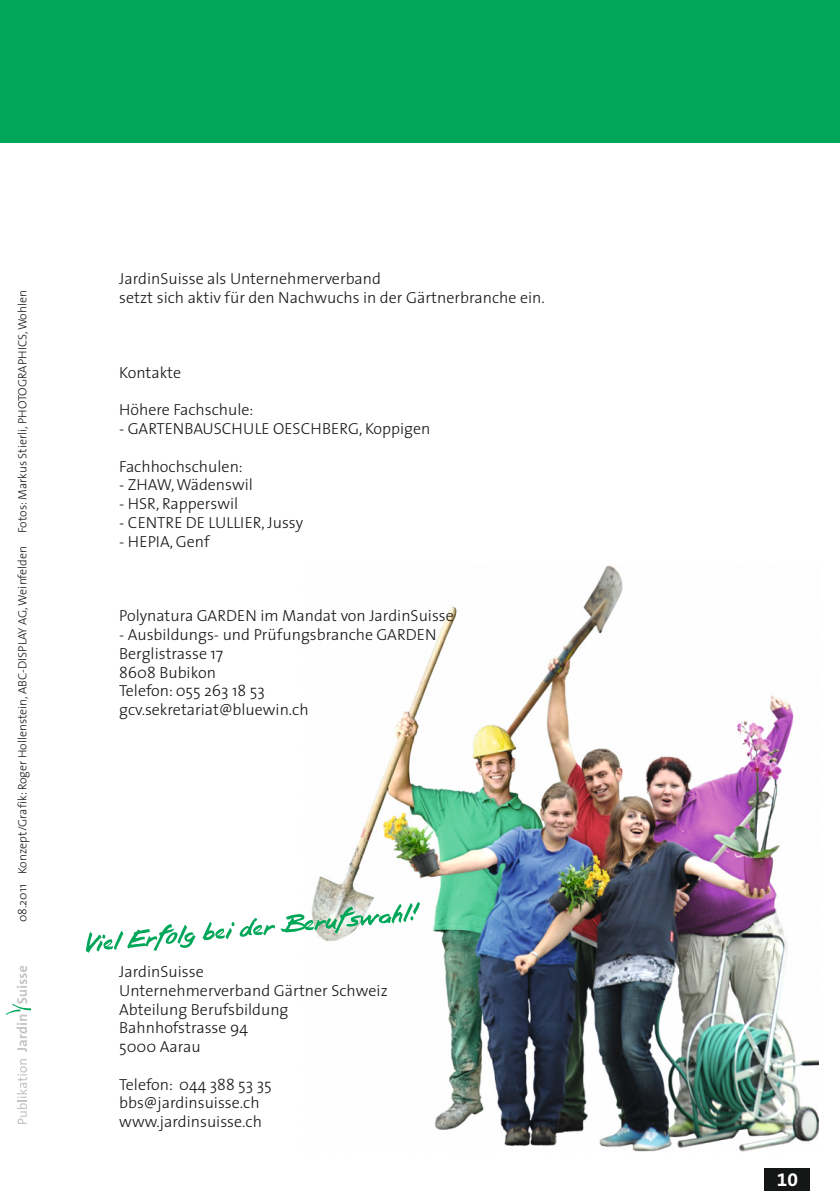
<style>
.page{position:relative;width:840px;height:1191px;background:#fff}
.page>*{position:absolute;margin:0;border:0;box-sizing:border-box;transform-origin:0 0}
.t1{font:700 19.2px "MCH The Sans";color:#fff}
.t2{font:300 16px/18.8px "The Sans";color:#151616}
.t3{font:300 12px "The Sans";color:#151616}
</style>
<div class="page">
<img style="left:313px;top:565px;width:505px;height:587px">
<div style="left:0;top:0;width:839px;height:142px;background:#00a759"></div>
<svg style="left:86px;top:902px;width:334px;height:50px"></svg>
<svg style="left:6px;top:966px;width:25px;height:85px"></svg>
<svg style="left:17px;top:1059px;width:10px;height:65px"></svg>
<div style="left:763px;top:1168px;width:46px;height:23px;background:#151616"></div>
<p class="t3" style="left:18px;top:922px;width:633px;rotate:-90deg">08.2011 Konzept/Grafik: Roger Hollenstein, ABC-DISPLAY AG,Weinfelden Fotos: Markus Stierli, PHOTOGRAPHICS,Wohlen</p>
<p class="t2" style="left:119px;top:272px;width:427px">JardinSuisse als Unternehmerverband<br>setzt sich aktiv für den Nachwuchs in der Gärtnerbranche ein.</p>
<p class="t2" style="left:119px;top:366px;width:63px">Kontakte</p>
<p class="t2" style="left:119px;top:403px;width:136px">Höhere Fachschule:</p>
<p class="t2" style="left:119px;top:422px;width:312px">- GARTENBAUSCHULE OESCHBERG, Koppigen</p>
<p class="t2" style="left:119px;top:459px;width:125px">Fachhochschulen:</p>
<p class="t2" style="left:119px;top:478px;width:135px">- ZHAW,Wädenswil</p>
<p class="t2" style="left:119px;top:497px;width:120px">- HSR, Rapperswil</p>
<p class="t2" style="left:119px;top:515px;width:185px">- CENTRE DE LULLIER, Jussy</p>
<p class="t2" style="left:119px;top:534px;width:92px">- HEPIA, Genf</p>
<p class="t2" style="left:119px;top:609px;width:336px">Polynatura GARDEN im Mandat von JardinSuisse</p>
<p class="t2" style="left:119px;top:628px;width:319px">- Ausbildungs- und Prüfungsbranche GARDEN<br>Berglistrasse 17<br>8608 Bubikon<br>Telefon: 055 263 18 53 gcv.sekretariat@bluewin.ch</p>
<p class="t2" style="left:119px;top:965px;width:270px">JardinSuisse<br>Unternehmerverband Gärtner Schweiz<br>Abteilung Berufsbildung<br>Bahnhofstrasse 94<br>5000 Aarau</p>
<p class="t2" style="left:119px;top:1077px;width:154px">Telefon: 044 388 53 35 bbs@jardinsuisse.ch www.jardinsuisse.ch</p>
<p class="t1" style="left:776px;top:1172px;width:23px">10</p>
</div>
